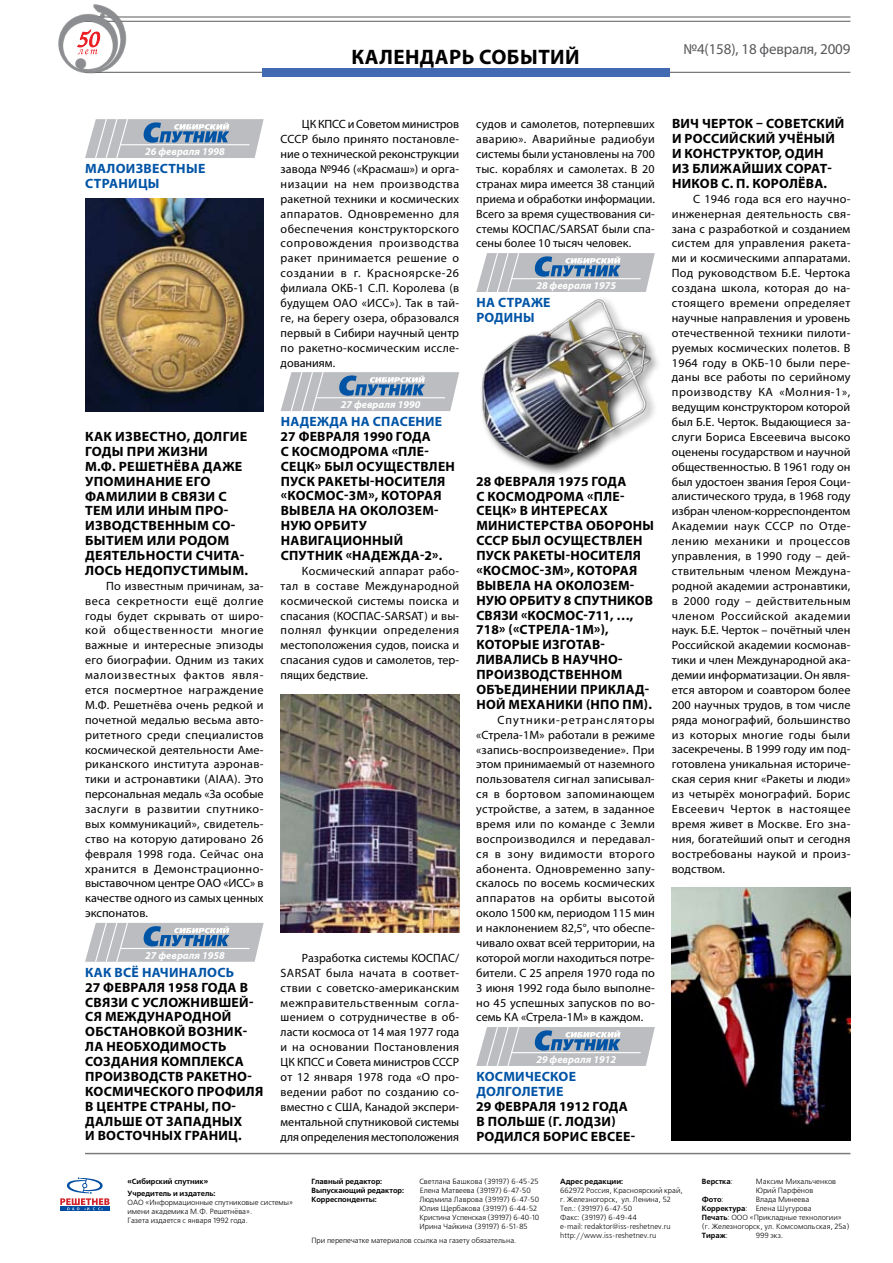
<style>
.page{position:relative;width:893px;height:1263px;background:#fff}
.page>*{position:absolute;margin:0;border:0;box-sizing:border-box;transform-origin:0 0}
.t1{font:700 21px "Myriad Pro";letter-spacing:.02em;color:#000}
.t2{font:15px "Myriad Pro";letter-spacing:-.01em;color:#58595b}
.t3{font:700 13.5px/14.9px "Myriad Pro";letter-spacing:.02em;color:#000}
.t4{font:700 13.5px/14.9px "Myriad Pro";letter-spacing:.02em;color:#000;scale:1.04 1}
.t5{font:700 13.5px/14.9px "Myriad Pro";letter-spacing:.02em;color:#0054a6}
.t6{font:12px/14.9px "Myriad Pro";letter-spacing:.005em;color:#000;text-align:justify}
.t7{font:italic 700 10.5px "Myriad Pro";color:#fff}
.t8{font:7.5px/9px "Free Set C";color:#000}
.t9{font:700 7.5px/12px "Free Set C";color:#000}
.s1{font-weight:400}
.s2{font-weight:700}
</style>
<div class="page">
<hr style="left:85px;top:17px;width:765px;height:1px;background:#58595b">
<hr style="left:85px;top:72px;width:765px;height:1px;background:#58595b">
<hr style="left:85px;top:21px;width:765px;height:1px;background:#58595b">
<div style="left:262px;top:68px;width:407px;height:9px;background:#426ab3"></div>
<img style="left:58px;top:4px;width:72px;height:70px">
<svg style="left:85px;top:923px;width:179px;height:39px;background:#b0b9c4"></svg>
<hr style="left:121px;top:948px;width:128px;height:1px;background:#fff">
<svg style="left:476px;top:253px;width:179px;height:39px;background:#b0b9c4"></svg>
<hr style="left:512px;top:278px;width:129px;height:1px;background:#fff">
<svg style="left:476px;top:1027px;width:179px;height:39px;background:#b0b9c4"></svg>
<hr style="left:512px;top:1052px;width:129px;height:1px;background:#fff">
<svg style="left:281px;top:372px;width:178px;height:39px;background:#b0b9c4"></svg>
<hr style="left:316px;top:397px;width:129px;height:1px;background:#fff">
<hr style="left:85px;top:1153px;width:765px;height:1px;background:#797b7d">
<svg style="left:60px;top:1210px;width:50px;height:1px"></svg>
<svg style="left:60px;top:1177px;width:50px;height:33px"></svg>
<svg style="left:85px;top:119px;width:179px;height:39px;background:#b0b9c4"></svg>
<hr style="left:121px;top:144px;width:128px;height:1px;background:#fff">
<img style="left:481px;top:299px;width:174px;height:169px">
<img style="left:281px;top:694px;width:178px;height:238px">
<img style="left:85px;top:198px;width:179px;height:213px">
<img style="left:672px;top:887px;width:178px;height:253px">
<h1 class="t1" style="left:352px;top:43px;width:230px">Календарь событий</h1>
<p class="t2" style="left:683px;top:39px;width:168px">№4(158), 18 февраля, 2009</p>
<p class="t7" style="left:145px;top:144px;width:81px">26 февраля 1998</p>
<p class="t5" style="left:85px;top:161px;width:122px">Малоизвестные страницы</p>
<p class="t4" style="left:85px;top:429px;width:158px">Как известно, долгие годы при жизни<br>М.Ф. Решетнёва даже упоминание его фамилии в связи с тем или иным про&shy;изводственным со&shy;бытием или родом деятельности счита&shy;лось недопустимым.</p>
<p class="t6" style="left:85px;top:578px;width:180px;text-indent:21px">По известным причинам, за&shy;веса секретности ещё долгие годы будет скрывать от широ&shy;кой общественности многие важные и интересные эпизоды его биографии. Одним из таких малоизвестных фактов явля&shy;ется посмертное награждение М.Ф. Решетнёва очень редкой и почетной медалью весьма авто&shy;ритетного среди специалистов космической деятельности Аме&shy;риканского института аэронав&shy;тики и астронавтики (AIAA). Это персональная медаль «За особые заслуги в развитии спутнико&shy;вых коммуникаций», свидетель&shy;ство на которую датировано 26 февраля 1998 года. Сейчас она хранится в Демонстрационно&shy;выставочном центре ОАО «ИСС» в качестве одного из самых ценных экспонатов.</p>
<p class="t7" style="left:145px;top:948px;width:81px">27 февраля 1958</p>
<p class="t5" style="left:85px;top:964px;width:151px">Как всё начиналось</p>
<p class="t3" style="left:85px;top:979px;width:180px">27 февраля 1958 года в связи с усложнившей&shy;ся международной обстановкой возник&shy;ла необходимость создания комплекса производств ракетно&shy;космического профиля в центре страны, по&shy;дальше от западных<br>и восточных границ.</p>
<p class="t6" style="left:281px;top:117px;width:180px;text-indent:21px">ЦК КПСС и Советом министров СССР было принято постановле&shy;ние о технической реконструкции завода №946 («Красмаш») и орга&shy;низации на нем производства ракетной техники и космических аппаратов. Одновременно для обеспечения конструкторского сопровождения производства ракет принимается решение о создании в г. Красноярске-26 филиала ОКБ-1 С.П. Королева (в будущем ОАО «ИСС»). Так в тай&shy;ге, на берегу озера, образовался первый в Сибири научный центр по ракетно-космическим иссле&shy;дованиям.</p>
<p class="t7" style="left:341px;top:397px;width:81px">27 февраля 1990</p>
<p class="t5" style="left:281px;top:414px;width:163px">Надежда на спасение</p>
<p class="t3" style="left:281px;top:429px;width:176px">27 февраля 1990 года<br>с космодрома «Пле&shy;сецк» был осуществлен пуск ракеты-носителя «Космос-3М», которая вывела на околозем&shy;ную орбиту навигационный спутник «Надежда-2».</p>
<p class="t6" style="left:281px;top:563px;width:180px;text-indent:21px">Космический аппарат рабо&shy;тал в составе Международной космической системы поиска и спасания (КОСПАС-SARSAT) и вы&shy;полнял функции определения местоположения судов, поиска и спасания судов и самолетов, тер&shy;пящих бедствие.</p>
<p class="t6" style="left:281px;top:950px;width:180px;text-indent:21px">Разработка системы КОСПАС/ SARSAT была начата в соответ&shy;ствии с советско-американским межправительственным согла&shy;шением о сотрудничестве в об&shy;ласти космоса от 14 мая 1977 года и на основании Постановления ЦК КПСС и Совета министров СССР от 12 января 1978 года «О про&shy;ведении работ по созданию со&shy;вместно с США, Канадой экспери&shy;ментальной спутниковой системы для определения местоположения</p>
<p class="t6" style="left:476px;top:117px;width:180px">судов и самолетов, потерпевших аварию». Аварийные радиобуи системы были установлены на 700 тыс. кораблях и самолетах. В 20 странах мира имеется 38 станций приема и обработки информации.<br>Всего за время существования си&shy;стемы КОСПАС/SARSAT были спа&shy;сены более 10 тысяч человек.</p>
<p class="t7" style="left:536px;top:278px;width:81px">28 февраля 1975</p>
<p class="t5" style="left:476px;top:295px;width:76px">На страже<br>Родины</p>
<p class="t3" style="left:476px;top:473px;width:179px">28 февраля 1975 года<br>с космодрома «Пле&shy;сецк» в интересах<br>Министерства обороны<br>СССР</p>
<p class="t3" style="left:476px;top:533px;width:177px;text-indent:36px">был осуществлен пуск ракеты-носителя «Космос-3М», которая вывела на околозем&shy;ную орбиту 8 спутников связи «Космос-711, …,<br>718» («Стрела-1М»), которые изготав&shy;ливались в Научно&shy;производственном объединении приклад&shy;ной механики (НПО ПМ).</p>
<p class="t6" style="left:476px;top:712px;width:180px;text-indent:21px">Спутники-ретрансляторы «Стрела-1М» работали в режиме «запись-воспроизведение». При этом принимаемый от наземного пользователя сигнал записывал&shy;ся в бортовом запоминающем устройстве, а затем, в заданное время или по команде с Земли воспроизводился и передавал&shy;ся в зону видимости второго абонента. Одновременно запу&shy;скалось по восемь космических аппаратов на орбиты высотой около 1500 км, периодом 115 мин и наклонением 82,5°, что обеспе&shy;чивало охват всей территории, на которой могли находиться потре&shy;бители. С 25 апреля 1970 года по 3 июня 1992 года было выполне&shy;но 45 успешных запусков по во&shy;семь КА «Стрела-1М» в каждом.</p>
<p class="t7" style="left:536px;top:1052px;width:81px">29 февраля 1912</p>
<p class="t5" style="left:476px;top:1068px;width:101px">Космическое долголетие</p>
<p class="t3" style="left:476px;top:1098px;width:161px">29 февраля 1912 года в Польше (г. Лодзи) родился Борис Евсее-</p>
<p class="t3" style="left:672px;top:116px;width:174px">вич Черток – советский и российский учёный и конструктор, один<br>из ближайших сорат&shy;ников С. П. Королёва.</p>
<p class="t6" style="left:672px;top:191px;width:180px;text-indent:21px">С 1946 года вся его научно&shy;инженерная деятельность свя&shy;зана с разработкой и созданием систем для управления ракета&shy;ми и космическими аппаратами.<br>Под руководством Б.Е. Чертока создана школа, которая до на&shy;стоящего времени определяет научные направления и уровень отечественной техники пилоти&shy;руемых космических полетов. В 1964 году в ОКБ-10 были пере&shy;даны все работы по серийному производству КА «Молния-1», ведущим конструктором которой был Б.Е. Черток. Выдающиеся за&shy;слуги Бориса Евсеевича высоко оценены государством и научной общественностью. В 1961 году он был удостоен звания Героя Соци&shy;алистического труда, в 1968 году избран членом-корреспондентом Академии наук СССР по Отде&shy;лению механики и процессов управления, в 1990 году – дей&shy;ствительным членом Междуна&shy;родной академии астронавтики, в 2000 году – действительным членом Российской академии наук. Б.Е. Черток – почётный член Российской академии космонав&shy;тики и член Международной ака&shy;демии информатизации. Он явля&shy;ется автором и соавтором более 200 научных трудов, в том числе ряда монографий, большинство из которых многие годы были засекречены. В 1999 году им под&shy;готовлена уникальная историче&shy;ская серия книг «Ракеты и люди» из четырёх монографий. Борис Евсеевич Черток в настоящее время живет в Москве. Его зна&shy;ния, богатейший опыт и сегодня востребованы наукой и произ&shy;водством.</p>
<p class="t9" style="left:127px;top:1176px;width:89px">«Сибирский спутник»<br>Учредитель и издатель:</p>
<p class="t8" style="left:127px;top:1198px;width:167px">ОАО «Информационные спутниковые системы» имени академика М.Ф. Решетнёва».<br>Газета издается с января 1992 года.</p>
<p class="t9" style="left:311px;top:1176px;width:72px">Главный редактор:</p>
<p class="t8" style="left:419px;top:1177px;width:121px">Светлана Башкова (39197) 6-45-25</p>
<p class="t9" style="left:311px;top:1185px;width:94px">Выпускающий редактор:</p>
<p class="t8" style="left:420px;top:1186px;width:112px">Елена Матвеева (39197) 6-47-50</p>
<p class="t9" style="left:311px;top:1194px;width:67px">Корреспонденты:</p>
<p class="t8" style="left:419px;top:1195px;width:121px">Людмила Лаврова (39197) 6-47-50<br>Юлия Щербакова (39197) 6-44-52<br>Кристина Успенская (39197) 6-40-10<br>Ирина Чайкина (39197) 6-51-85</p>
<p class="t8" style="left:311px;top:1236px;width:206px">При перепечатке материалов ссылка на газету обязательна.</p>
<p class="t9" style="left:560px;top:1176px;width:64px">Адрес редакции:</p>
<p class="t8" style="left:560px;top:1186px;width:124px">662972 Россия, Красноярский край, г. Железногорск, ул. Ленина, 52<br>Тел.: (39197) 6-47-50<br>Факс: (39197) 6-49-44<br>e-mail: redaktor@iss-reshetnev.ru http://www.iss-reshetnev.ru</p>
<p class="t9" style="left:702px;top:1176px;width:33px">Верстка<span class="s1">:</span></p>
<p class="t8" style="left:756px;top:1177px;width:82px">Максим Михальченков<br>Юрий Парфёнов</p>
<p class="t9" style="left:702px;top:1194px;width:23px">Фото<span class="s1">:</span></p>
<p class="t8" style="left:702px;top:1195px;width:149px;text-indent:54px">Влада Минеева<br><span class="s2">Корректура</span>: Елена Шугурова<br><span class="s2">Печать</span>: ООО «Прикладные технологии» (г. Железногорск, ул. Комсомольская, 25а)<br><span class="s2">Тираж</span>:</p>
<p class="t8" style="left:756px;top:1231px;width:29px">999 экз.</p>
</div>
